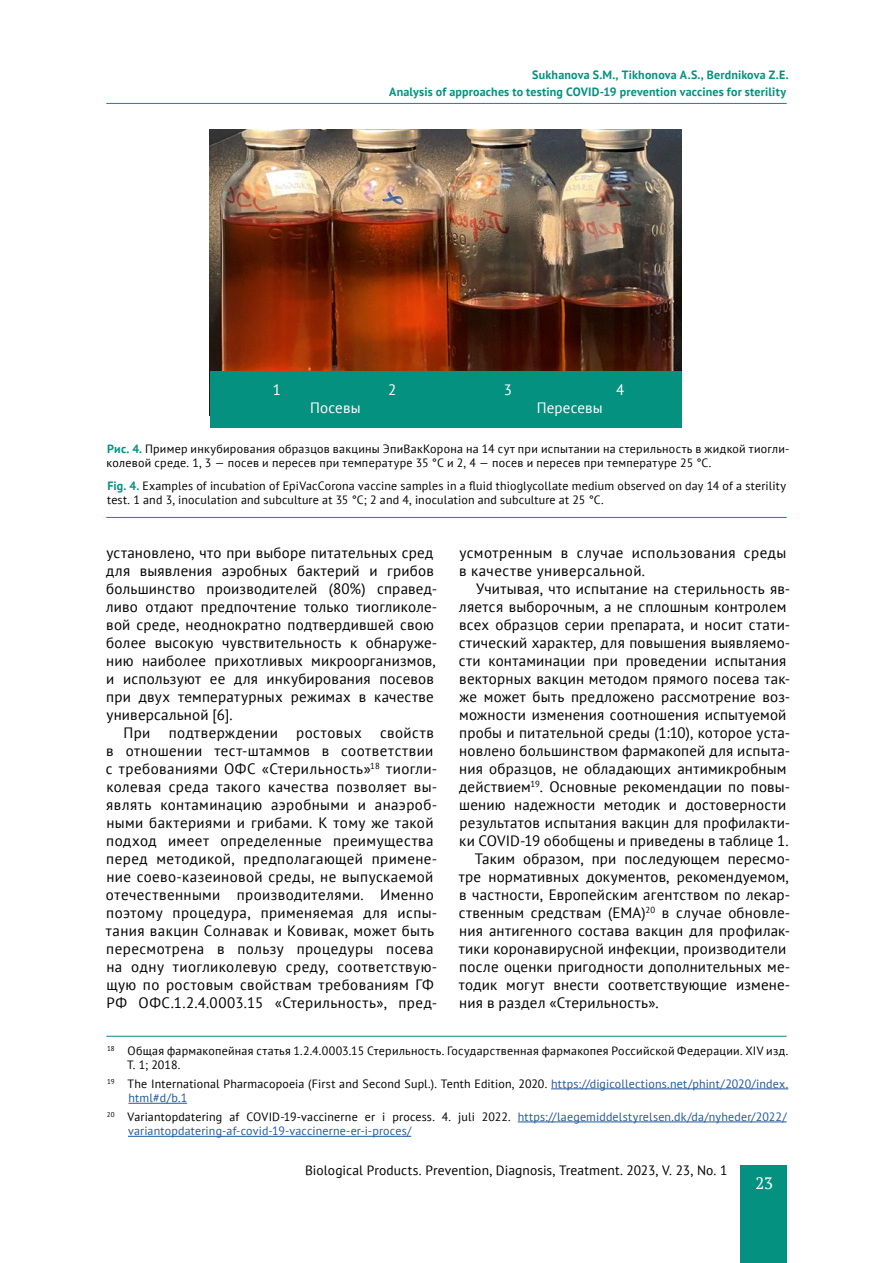
<style>
.page{position:relative;width:893px;height:1263px;background:#fff}
.page>*{position:absolute;margin:0;border:0;box-sizing:border-box;transform-origin:0 0}
.t1{font:16.5px "PT Serif";color:#fff}
.t2{font:15px/18px "PT Sans";letter-spacing:.02em;color:#000}
.t3{font:15px "PT Sans";letter-spacing:.01em;color:#fff}
.t4{font:13.5px "PT Sans";letter-spacing:.01em;color:#000}
.t5{font:12px/14.4px "PT Sans";letter-spacing:.02em;color:#000}
.t6{font:12px/14.4px "PT Sans";letter-spacing:.015em;color:#22599b}
.t7{font:700 12px/17.2px "PT Sans";letter-spacing:.015em;color:#05917f;text-align:right}
.s1{font-weight:700;color:#05917f}
.s2{color:#22599b}
.s3{color:#000}
</style>
<div class="page">
<div style="left:740px;top:1165px;width:47px;height:98px;background:#05917f"></div>
<hr style="left:106px;top:103px;width:681px;height:1px;background:#05917f">
<hr style="left:106px;top:1036px;width:681px;height:1px;background:#05917f">
<hr style="left:551px;top:1088px;width:237px;height:1px;background:#22599b">
<hr style="left:128px;top:1103px;width:59px;height:1px;background:#22599b">
<hr style="left:518px;top:1121px;width:269px;height:1px;background:#22599b">
<hr style="left:128px;top:1136px;width:283px;height:1px;background:#22599b">
<hr style="left:106px;top:517px;width:681px;height:1px;background:#05917f">
<img style="left:210px;top:129px;width:471px;height:242px">
<div style="left:210px;top:371px;width:471px;height:56px;background:#05917f"></div>
<p class="t7" style="left:389px;top:66px;width:401px">Sukhanova S.M., Tikhonova A.S., Berdnikova Z.E.<br>Analysis of approaches to testing COVID-19 prevention vaccines for sterility</p>
<p class="t3" style="left:273px;top:380px;width:10px">1</p>
<p class="t3" style="left:388px;top:380px;width:10px">2</p>
<p class="t3" style="left:504px;top:380px;width:10px">3</p>
<p class="t3" style="left:616px;top:380px;width:10px">4</p>
<p class="t3" style="left:310px;top:398px;width:52px">Посевы</p>
<p class="t3" style="left:537px;top:398px;width:68px">Пересевы</p>
<p class="t5" style="left:107px;top:441px;width:684px"><span class="s1">Рис. 4.</span> Пример инкубирования образцов вакцины ЭпиВакКорона на 14 сут при испытании на стерильность в жидкой тиогли&shy;колевой среде. 1, 3 — посев и пересев при температуре 35 °С и 2, 4 — посев и пересев при температуре 25 °С.</p>
<p class="t5" style="left:107px;top:478px;width:680px"><span class="s1">Fig. 4.</span> Examples of incubation of EpiVacCorona vaccine samples in a fluid thioglycollate medium observed on day 14 of a sterility test. 1 and 3, inoculation and subculture at 35 °C; 2 and 4, inoculation and subculture at 25 °C.</p>
<p class="t2" style="left:106px;top:543px;width:333px">установлено, что при выборе питательных сред для выявления аэробных бактерий и грибов большинство производителей (80%) справед&shy;ливо отдают предпочтение только тиогликоле&shy;вой среде, неоднократно подтвердившей свою более высокую чувствительность к обнаруже&shy;нию наиболее прихотливых микроорганизмов, и используют ее для инкубирования посевов при двух температурных режимах в качестве универсальной [6].</p>
<p class="t2" style="left:106px;top:723px;width:333px;text-indent:18px">При подтверждении ростовых свойств в отношении тест-штаммов в соответствии с требованиями ОФС «Стерильность»<sup>18</sup> тиогли&shy;колевая среда такого качества позволяет вы&shy;являть контаминацию аэробными и анаэроб&shy;ными бактериями и грибами. К тому же такой подход имеет определенные преимущества перед методикой, предполагающей примене&shy;ние соево-казеиновой среды, не выпускаемой отечественными производителями. Именно поэтому процедура, применяемая для испы&shy;тания вакцин Солнавак и Ковивак, может быть пересмотрена в пользу процедуры посева на одну тиогликолевую среду, соответствую&shy;щую по ростовым свойствам требованиям ГФ РФ ОФС.1.2.4.0003.15 «Стерильность», пред-</p>
<p class="t5" style="left:127px;top:1043px;width:663px;text-indent:-20px"><sup>18</sup> Общая фармакопейная статья 1.2.4.0003.15 Стерильность. Государственная фармакопея Российской Федерации. XIV изд.<br>Т. 1; 2018.</p>
<p class="t5" style="left:128px;top:1076px;width:661px;text-indent:-21px"><sup>19</sup> The International Pharmacopoeia (First and Second Supl.). Tenth Edition, 2020. <span class="s2">https://digicollections.net/phint/2020/index. html#d/b.1</span></p>
<p class="t6" style="left:128px;top:1109px;width:660px;text-indent:-21px"><sup>20</sup> <span class="s3">Variantopdatering af COVID-19-vaccinerne er i process. 4. juli 2022.</span> https://laegemiddelstyrelsen.dk/da/nyheder/2022/ variantopdatering-af-covid-19-vaccinerne-er-i-proces/</p>
<p class="t2" style="left:459px;top:543px;width:329px">усмотренным в случае использования среды в качестве универсальной.</p>
<p class="t2" style="left:476px;top:579px;width:316px">Учитывая, что испытание на стерильность яв-</p>
<p class="t2" style="left:459px;top:597px;width:329px">ляется выборочным, а не сплошным контролем</p>
<p class="t2" style="left:459px;top:615px;width:332px">всех образцов серии препарата, и носит стати-</p>
<p class="t2" style="left:459px;top:633px;width:333px">стический характер, для повышения выявляемо-</p>
<p class="t2" style="left:459px;top:651px;width:329px">сти контаминации при проведении испытания</p>
<p class="t2" style="left:459px;top:669px;width:332px">векторных вакцин методом прямого посева так-</p>
<p class="t2" style="left:460px;top:687px;width:332px">же может быть предложено рассмотрение воз-</p>
<p class="t2" style="left:459px;top:705px;width:329px">можности изменения соотношения испытуемой</p>
<p class="t2" style="left:459px;top:723px;width:332px">пробы и питательной среды (1:10), которое уста-</p>
<p class="t2" style="left:459px;top:741px;width:332px">новлено большинством фармакопей для испыта-</p>
<p class="t2" style="left:459px;top:759px;width:329px">ния образцов, не обладающих антимикробным</p>
<p class="t2" style="left:459px;top:777px;width:332px">действием<sup>19</sup>. Основные рекомендации по повы-</p>
<p class="t2" style="left:459px;top:795px;width:329px">шению надежности методик и достоверности</p>
<p class="t2" style="left:459px;top:813px;width:332px">результатов испытания вакцин для профилакти-</p>
<p class="t2" style="left:459px;top:831px;width:331px">ки COVID-19 обобщены и приведены в таблице 1.</p>
<p class="t2" style="left:475px;top:849px;width:317px">Таким образом, при последующем пересмо-</p>
<p class="t2" style="left:459px;top:867px;width:332px">тре нормативных документов, рекомендуемом,</p>
<p class="t2" style="left:459px;top:885px;width:332px">в частности, Европейским агентством по лекар-</p>
<p class="t2" style="left:459px;top:903px;width:333px">ственным средствам (EMA)<sup>20</sup> в случае обновле-</p>
<p class="t2" style="left:459px;top:921px;width:332px">ния антигенного состава вакцин для профилак-</p>
<p class="t2" style="left:459px;top:939px;width:329px">тики коронавирусной инфекции, производители</p>
<p class="t2" style="left:459px;top:957px;width:332px">после оценки пригодности дополнительных ме-</p>
<p class="t2" style="left:459px;top:975px;width:333px">тодик могут внести соответствующие измене-</p>
<p class="t2" style="left:459px;top:993px;width:201px">ния в раздел «Стерильность».</p>
<p class="t4" style="left:305px;top:1162px;width:424px">Biological Products. Prevention, Diagnosis, Treatment. 2023, V. 23, No. 1</p>
<p class="t1" style="left:756px;top:1172px;width:19px">23</p>
</div>
